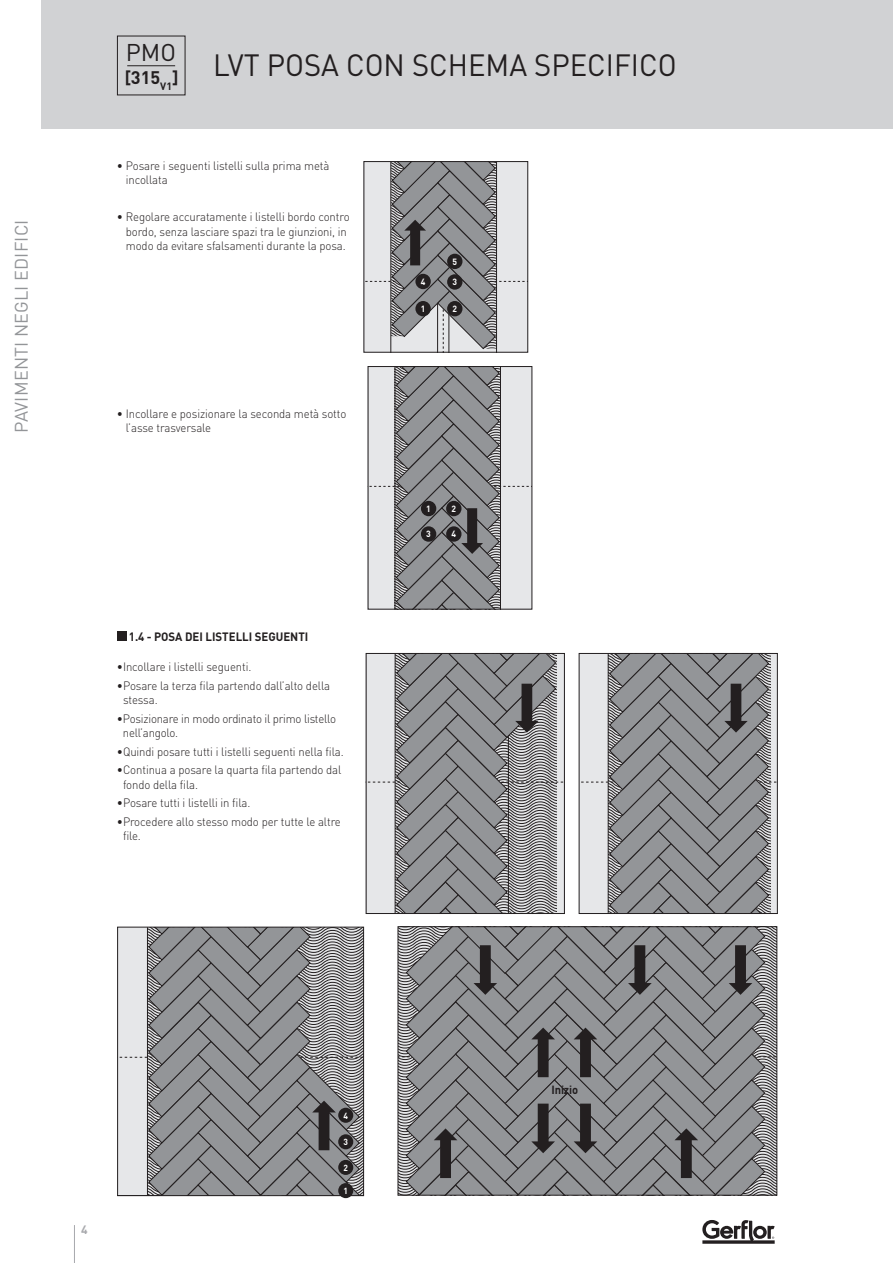
<style>
.page{position:relative;width:893px;height:1263px;background:#fff}
.page>*{position:absolute;margin:0;border:0;box-sizing:border-box;transform-origin:0 0}
.t1{font:30.45px "DIN Pro";color:#231f20;scale:.96 1}
.t2{font:24px "DIN Pro";color:#231f20}
.t3{font:18px "DIN Pro";letter-spacing:.01em;color:#939598}
.t4{font:700 18px "DIN Pro";color:#231f20}
.t5{font:300 12px/14.4px "DIN Pro";letter-spacing:-.01em;color:#231f20;scale:.95 1}
.t6{font:700 12px "DIN Pro";color:#231f20;scale:.95 1}
.t7{font:700 12px "DIN Pro";color:#a8a9ad}
.t8{font:700 11.7px "DIN Pro";letter-spacing:-.01em;color:#231f20;scale:.95 1}
.t9{font:700 9px "DIN Pro";color:#fff;scale:.95 1}
.t10{font:700 8.85px "DIN Pro";color:#fff;scale:.95 1}
.s1{font-size:17.25px}
</style>
<div class="page">
<div style="left:117px;top:631px;width:9px;height:10px;background:#231f20"></div>
<svg style="left:370px;top:368px;width:160px;height:239px;background:#a6a7a9"></svg>
<svg style="left:366px;top:163px;width:160px;height:187px;background:#acadaf"></svg>
<div style="left:364px;top:161px;width:164px;height:191px;border:1px solid #231f20"></div>
<div style="left:415px;top:301px;width:16px;height:15px;background:#231f20;border-radius:50%"></div>
<div style="left:421px;top:501px;width:15px;height:15px;background:#231f20;border-radius:50%"></div>
<svg style="left:368px;top:655px;width:195px;height:257px;background:#9a9a9d"></svg>
<div style="left:366px;top:653px;width:199px;height:261px;border:1px solid #231f20"></div>
<div style="left:421px;top:526px;width:15px;height:16px;background:#231f20;border-radius:50%"></div>
<div style="left:415px;top:274px;width:16px;height:15px;background:#231f20;border-radius:50%"></div>
<div style="left:447px;top:301px;width:15px;height:15px;background:#231f20;border-radius:50%"></div>
<svg style="left:581px;top:655px;width:194px;height:257px;background:#97989a"></svg>
<div style="left:579px;top:653px;width:198px;height:261px;border:1px solid #231f20"></div>
<svg style="left:119px;top:929px;width:243px;height:265px;background:#969799"></svg>
<div style="left:117px;top:927px;width:247px;height:269px;border:1px solid #231f20"></div>
<div style="left:338px;top:1183px;width:15px;height:15px;background:#231f20;border-radius:50%"></div>
<div style="left:338px;top:1108px;width:15px;height:15px;background:#231f20;border-radius:50%"></div>
<div style="left:338px;top:1160px;width:15px;height:15px;background:#231f20;border-radius:50%"></div>
<div style="left:338px;top:1134px;width:15px;height:15px;background:#231f20;border-radius:50%"></div>
<div style="left:446px;top:501px;width:15px;height:15px;background:#231f20;border-radius:50%"></div>
<div style="left:446px;top:526px;width:15px;height:16px;background:#231f20;border-radius:50%"></div>
<div style="left:447px;top:274px;width:15px;height:16px;background:#231f20;border-radius:50%"></div>
<div style="left:447px;top:254px;width:15px;height:15px;background:#231f20;border-radius:50%"></div>
<svg style="left:398px;top:927px;width:379px;height:268px;background:#858688"></svg>
<hr style="left:74px;top:1225px;width:1px;height:38px;background:#a8a9ad">
<div style="left:42px;top:0;width:851px;height:129px;background:#d1d2d4"></div>
<svg style="left:702px;top:1220px;width:73px;height:24px"></svg>
<hr style="left:127px;top:65px;width:48px;height:1px;background:#231f20">
<h3 class="t3" style="left:9px;top:433px;width:214px;rotate:-90deg">PAVIMENTI NEGLI EDIFICI</h3>
<h2 class="t2" style="left:126px;top:36px;width:52px">PMO</h2>
<h3 class="t4" style="left:125px;top:65px;width:55px"><span class="s1">[</span>315<sub>V1</sub><span class="s1">]</span></h3>
<h1 class="t1" style="left:213px;top:45px;width:484px">LVT POSA CON SCHEMA SPECIFICO</h1>
<p class="t5" style="left:126px;top:158px;width:216px;text-indent:-9px">• Posare i seguenti listelli sulla prima metà incollata</p>
<p class="t5" style="left:117px;top:209px;width:246px;text-align:center">• Regolare accuratamente i listelli bordo contro bordo, senza lasciare spazi tra le giunzioni, in modo da evitare sfalsamenti durante la posa.</p>
<p class="t5" style="left:126px;top:406px;width:234px;text-indent:-9px">• Incollare e posizionare la seconda metà sotto l’asse trasversale</p>
<p class="t6" style="left:129px;top:628px;width:190px">1.4 - POSA DEI LISTELLI SEGUENTI</p>
<p class="t5" style="left:117px;top:659px;width:143px">•Incollare i listelli seguenti.</p>
<p class="t5" style="left:123px;top:677px;width:219px;text-indent:-6px">•Posare la terza fila partendo dall’alto della stessa.</p>
<p class="t5" style="left:123px;top:710px;width:226px;text-indent:-6px">•Posizionare in modo ordinato il primo listello nell’angolo.</p>
<p class="t5" style="left:117px;top:744px;width:240px">•Quindi posare tutti i listelli seguenti nella fila.</p>
<p class="t5" style="left:123px;top:762px;width:231px;text-indent:-6px">•Continua a posare la quarta fila partendo dal fondo della fila.</p>
<p class="t5" style="left:117px;top:795px;width:142px">•Posare tutti i listelli in fila.</p>
<p class="t5" style="left:123px;top:814px;width:231px;text-indent:-6px">•Procedere allo stesso modo per tutte le altre file.</p>
<p class="t9" style="left:421px;top:276px;width:6px">4</p>
<p class="t9" style="left:421px;top:303px;width:6px">1</p>
<p class="t9" style="left:452px;top:255px;width:6px">5</p>
<p class="t9" style="left:452px;top:276px;width:6px">3</p>
<p class="t9" style="left:452px;top:303px;width:6px">2</p>
<p class="t9" style="left:426px;top:503px;width:6px">1</p>
<p class="t9" style="left:426px;top:528px;width:6px">3</p>
<p class="t9" style="left:451px;top:503px;width:6px">2</p>
<p class="t9" style="left:451px;top:528px;width:6px">4</p>
<p class="t7" style="left:81px;top:1222px;width:8px">4</p>
<p class="t10" style="left:343px;top:1109px;width:6px">4</p>
<p class="t10" style="left:343px;top:1136px;width:6px">3</p>
<p class="t10" style="left:343px;top:1161px;width:6px">2</p>
<p class="t10" style="left:343px;top:1185px;width:6px">1</p>
<p class="t8" style="left:551px;top:1081px;width:30px">Inizio</p>
</div>
